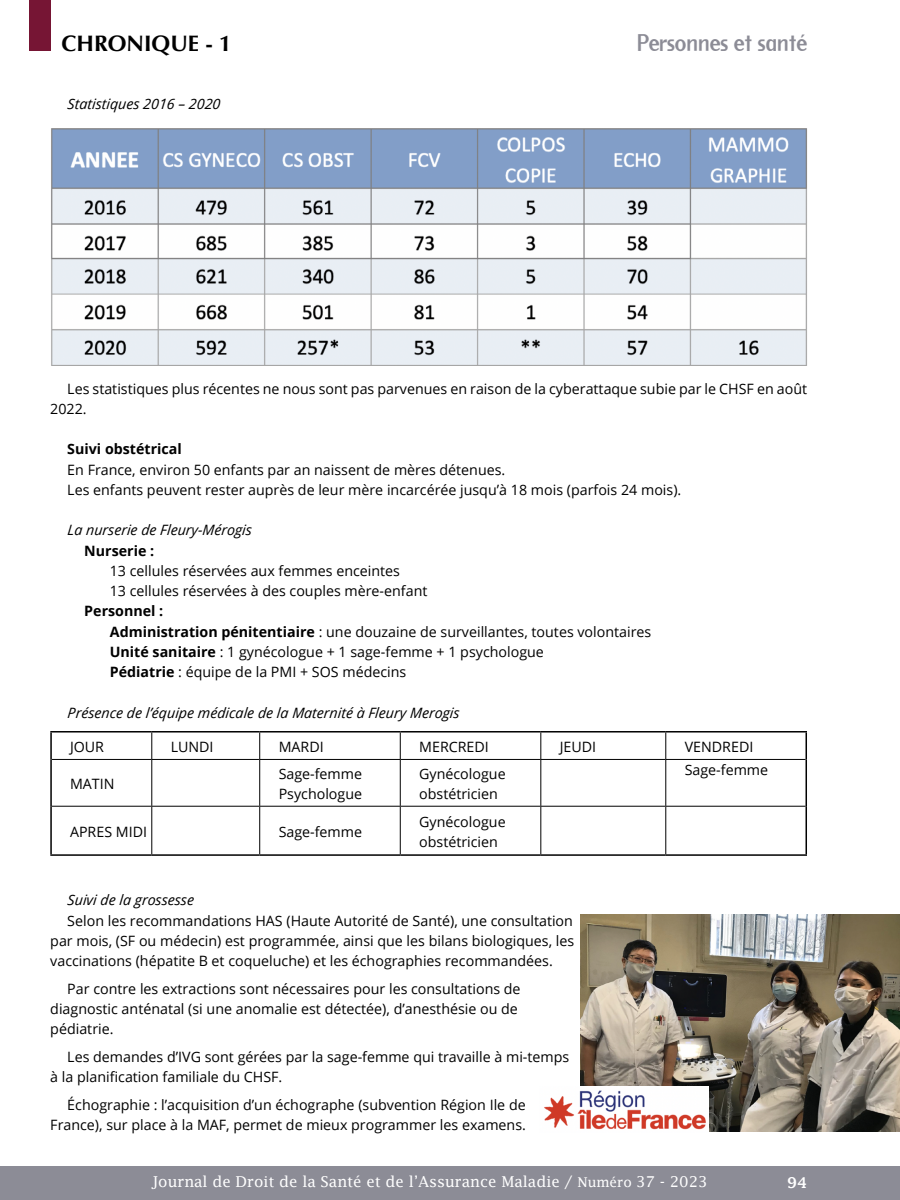
<style>
.page{position:relative;width:900px;height:1200px;background:#fff}
.page>*{position:absolute;margin:0;border:0;box-sizing:border-box;transform-origin:0 0}
.t1{font:27px "Berkeley";color:#8c8c96}
.t2{font:700 22.5px "Optima";color:#000}
.t3{font:15px "Lucida Fax";color:#fff}
.t4{font:600 15px "Lucida Fax";color:#fff}
.RTDS_Texte{font:14.25px/20.2px "Open Sans";color:#000}
.RTDS_Texte-2{font:italic 14.25px "Open Sans";color:#000}
.RTDS_Texte-3{font:700 14.25px "Open Sans";color:#000}
.t5{font:13.5px "Lucida Fax";color:#fff}
.s1{font-weight:700}
</style>
<div class="page">
<div style="left:0;top:1167px;width:900px;height:33px;background:#8c8c96"></div>
<div style="left:30px;top:0;width:21px;height:51px;background:#761534"></div>
<img style="left:51px;top:129px;width:756px;height:237px">
<hr style="left:50px;top:733px;width:2px;height:26px;background:#000">
<svg style="left:151px;top:733px;width:1px;height:26px"></svg>
<svg style="left:259px;top:733px;width:1px;height:26px"></svg>
<svg style="left:400px;top:733px;width:1px;height:26px"></svg>
<svg style="left:540px;top:733px;width:1px;height:26px"></svg>
<svg style="left:665px;top:733px;width:1px;height:26px"></svg>
<hr style="left:50px;top:731px;width:102px;height:2px;background:#000">
<hr style="left:152px;top:731px;width:108px;height:2px;background:#000">
<hr style="left:260px;top:731px;width:140px;height:2px;background:#000">
<hr style="left:400px;top:731px;width:141px;height:2px;background:#000">
<hr style="left:541px;top:731px;width:125px;height:2px;background:#000">
<hr style="left:666px;top:731px;width:141px;height:2px;background:#000">
<svg style="left:806px;top:733px;width:1px;height:26px"></svg>
<hr style="left:50px;top:759px;width:2px;height:47px;background:#000">
<hr style="left:151px;top:760px;width:1px;height:46px;background:#000">
<hr style="left:259px;top:760px;width:1px;height:46px;background:#000">
<hr style="left:400px;top:760px;width:1px;height:46px;background:#000">
<hr style="left:540px;top:760px;width:1px;height:46px;background:#000">
<hr style="left:665px;top:760px;width:1px;height:46px;background:#000">
<hr style="left:806px;top:759px;width:1px;height:47px;background:#000">
<hr style="left:50px;top:806px;width:2px;height:48px;background:#000">
<hr style="left:52px;top:759px;width:100px;height:1px;background:#000">
<hr style="left:152px;top:759px;width:108px;height:1px;background:#000">
<hr style="left:260px;top:759px;width:140px;height:1px;background:#000">
<hr style="left:400px;top:759px;width:141px;height:1px;background:#000">
<hr style="left:541px;top:759px;width:125px;height:1px;background:#000">
<hr style="left:666px;top:759px;width:140px;height:1px;background:#000">
<hr style="left:52px;top:806px;width:100px;height:1px;background:#000">
<hr style="left:152px;top:806px;width:108px;height:1px;background:#000">
<hr style="left:260px;top:806px;width:140px;height:1px;background:#000">
<hr style="left:400px;top:806px;width:141px;height:1px;background:#000">
<hr style="left:541px;top:806px;width:125px;height:1px;background:#000">
<hr style="left:666px;top:806px;width:140px;height:1px;background:#000">
<hr style="left:50px;top:854px;width:102px;height:2px;background:#000">
<hr style="left:152px;top:854px;width:108px;height:2px;background:#000">
<hr style="left:260px;top:854px;width:140px;height:2px;background:#000">
<hr style="left:400px;top:854px;width:141px;height:2px;background:#000">
<hr style="left:541px;top:854px;width:125px;height:2px;background:#000">
<hr style="left:666px;top:854px;width:141px;height:2px;background:#000">
<hr style="left:151px;top:807px;width:1px;height:47px;background:#000">
<hr style="left:259px;top:807px;width:1px;height:47px;background:#000">
<hr style="left:400px;top:807px;width:1px;height:47px;background:#000">
<hr style="left:540px;top:807px;width:1px;height:47px;background:#000">
<hr style="left:665px;top:807px;width:1px;height:47px;background:#000">
<hr style="left:806px;top:806px;width:1px;height:48px;background:#000">
<img style="left:581px;top:914px;width:319px;height:217px">
<img style="left:544px;top:1087px;width:164px;height:44px">
<h2 class="t2" style="left:62px;top:31px;width:172px">CHRONIQUE - 1</h2>
<h1 class="t1" style="left:637px;top:30px;width:171px">Personnes et santé</h1>
<p class="RTDS_Texte-2" style="left:67px;top:94px;width:156px">Statistiques 2016 – 2020</p>
<p class="RTDS_Texte" style="left:50px;top:378px;width:758px;text-indent:17px">Les statistiques plus récentes ne nous sont pas parvenues en raison de la cyberattaque subie par le CHSF en août<br>2022.</p>
<p class="RTDS_Texte-3" style="left:67px;top:439px;width:116px">Suivi obstétrical</p>
<p class="RTDS_Texte" style="left:67px;top:459px;width:440px">En France, environ 50 enfants par an naissent de mères détenues.</p>
<p class="RTDS_Texte" style="left:67px;top:479px;width:616px">Les enfants peuvent rester auprès de leur mère incarcérée jusqu’à 18 mois (parfois 24 mois).</p>
<p class="RTDS_Texte-2" style="left:67px;top:520px;width:188px">La nurserie de Fleury-Mérogis</p>
<p class="RTDS_Texte-3" style="left:84px;top:540px;width:71px">Nurserie :</p>
<p class="RTDS_Texte" style="left:110px;top:560px;width:292px">13 cellules réservées aux femmes enceintes</p>
<p class="RTDS_Texte" style="left:110px;top:580px;width:319px">13 cellules réservées à des couples mère-enfant</p>
<p class="RTDS_Texte-3" style="left:84px;top:601px;width:81px">Personnel :</p>
<p class="RTDS_Texte" style="left:110px;top:621px;width:543px"><span class="s1">Administration pénitentiaire</span> : une douzaine de surveillantes, toutes volontaires</p>
<p class="RTDS_Texte" style="left:110px;top:641px;width:436px"><span class="s1">Unité sanitaire</span> : 1 gynécologue + 1 sage-femme + 1 psychologue</p>
<p class="RTDS_Texte" style="left:110px;top:661px;width:298px"><span class="s1">Pédiatrie</span> : équipe de la PMI + SOS médecins</p>
<p class="RTDS_Texte-2" style="left:67px;top:703px;width:395px">Présence de l’équipe médicale de la Maternité à Fleury Merogis</p>
<p class="RTDS_Texte" style="left:70px;top:736px;width:36px">JOUR</p>
<p class="RTDS_Texte" style="left:171px;top:736px;width:44px">LUNDI</p>
<p class="RTDS_Texte" style="left:279px;top:736px;width:47px">MARDI</p>
<p class="RTDS_Texte" style="left:419px;top:736px;width:71px">MERCREDI</p>
<p class="RTDS_Texte" style="left:560px;top:736px;width:38px">JEUDI</p>
<p class="RTDS_Texte" style="left:685px;top:736px;width:70px">VENDREDI</p>
<p class="RTDS_Texte" style="left:70px;top:773px;width:46px">MATIN</p>
<p class="RTDS_Texte" style="left:279px;top:763px;width:85px">Sage-femme<br>Psychologue</p>
<p class="RTDS_Texte" style="left:419px;top:763px;width:88px">Gynécologue obstétricien</p>
<p class="RTDS_Texte" style="left:685px;top:760px;width:85px">Sage-femme</p>
<p class="RTDS_Texte" style="left:70px;top:821px;width:79px">APRES MIDI</p>
<p class="RTDS_Texte" style="left:279px;top:821px;width:85px">Sage-femme</p>
<p class="RTDS_Texte" style="left:419px;top:811px;width:88px">Gynécologue obstétricien</p>
<p class="RTDS_Texte-2" style="left:67px;top:890px;width:130px">Suivi de la grossesse</p>
<p class="RTDS_Texte" style="left:50px;top:910px;width:525px;text-align:justify;text-indent:17px">Selon les recommandations HAS (Haute Autorité de Santé), une consultation par mois, (SF ou médecin) est programmée, ainsi que les bilans biologiques, les vaccinations (hépatite B et coqueluche) et les échographies recommandées.</p>
<p class="RTDS_Texte" style="left:50px;top:978px;width:472px;text-indent:17px">Par contre les extractions sont nécessaires pour les consultations de diagnostic anténatal (si une anomalie est détectée), d’anesthésie ou de pédiatrie.</p>
<p class="RTDS_Texte" style="left:50px;top:1046px;width:521px;text-indent:17px">Les demandes d’IVG sont gérées par la sage-femme qui travaille à mi-temps à la planification familiale du CHSF.</p>
<p class="RTDS_Texte" style="left:50px;top:1094px;width:477px;text-align:right">Échographie : l’acquisition d’un échographe (subvention Région Ile de<br>France), sur place à la MAF, permet de mieux programmer les examens.</p>
<p class="t3" style="left:152px;top:1173px;width:422px">Journal de Droit de la S nté et de l’Assurance Maladie /</p>
<p class="t3" style="left:172px;top:1173px;width:422px">Journal de Droit de la Santé et de l’Assurance Maladie /</p>
<p class="t3" style="left:636px;top:1173px;width:93px">37 - 20 320</p>
<p class="t3" style="left:656px;top:1173px;width:20px">26</p>
<p class="t3" style="left:656px;top:1173px;width:73px">18 - 2017</p>
<p class="t4" style="left:787px;top:1174px;width:21px">94</p>
<p class="t3" style="left:665px;top:1173px;width:11px">9</p>
<p class="t5" style="left:577px;top:1175px;width:56px">Numéro</p>
<p class="t5" style="left:597px;top:1175px;width:56px">Numéro</p>
</div>
